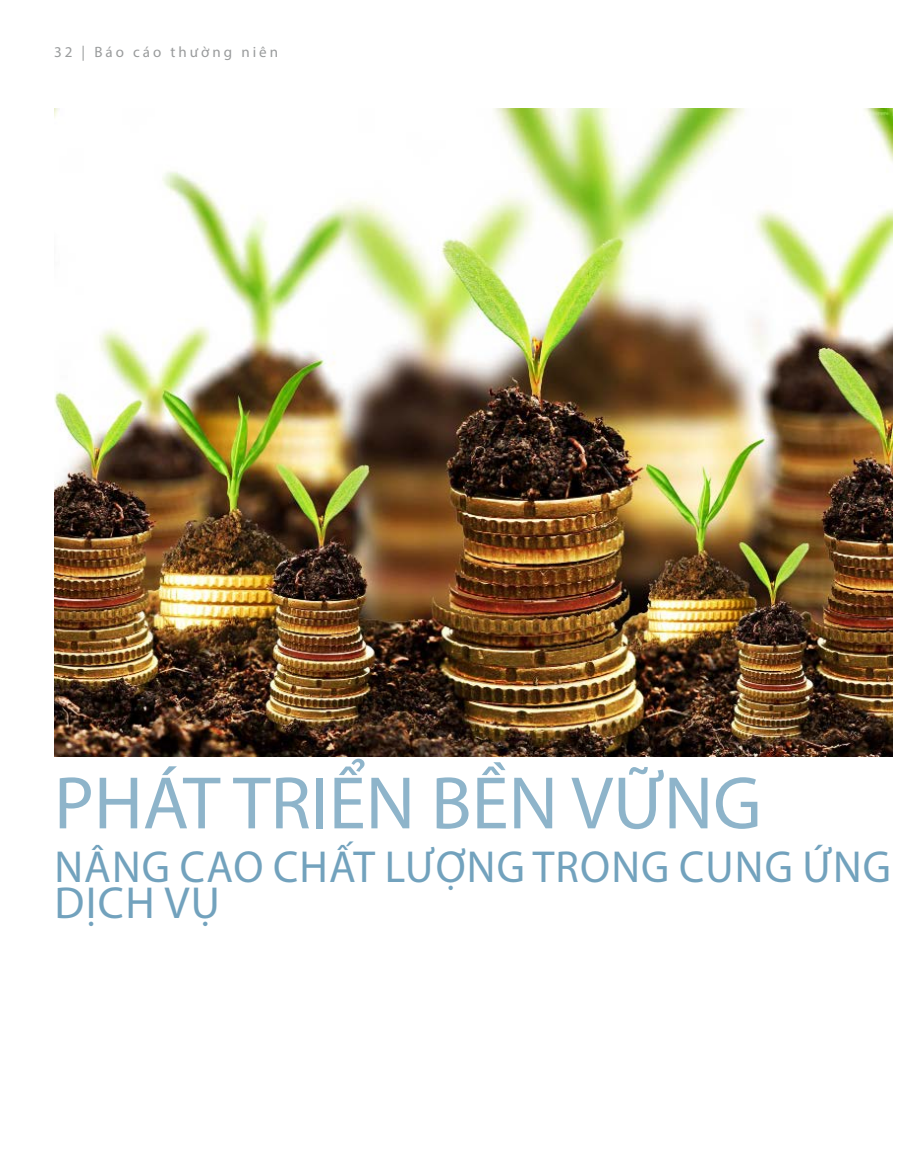
<style>
.page{position:relative;width:905px;height:1175px;background:#fff}
.page>*{position:absolute;margin:0;border:0;box-sizing:border-box;transform-origin:0 0}
.t1{font:75px "Myriad Pro";color:#72a2bd}
.t2{font:45px/36px "Myriad Pro";letter-spacing:.025em;color:#72a2bd}
.t3{font:15px "Myriad Pro";letter-spacing:.2em;color:#999b9c}
</style>
<div class="page">
<img style="left:54px;top:108px;width:838px;height:648px">
<p class="t3" style="left:54px;top:43px;width:225px">32 | Báo cáo thường niên</p>
<h1 class="t1" style="left:54px;top:757px;width:709px">PHÁT TRIỂN BỀN VỮNG</h1>
<p class="t2" style="left:54px;top:848px;width:838px">NÂNG CAO CHẤT LƯỢNG TRONG CUNG ỨNG<br>DỊCH VỤ</p>
</div>
